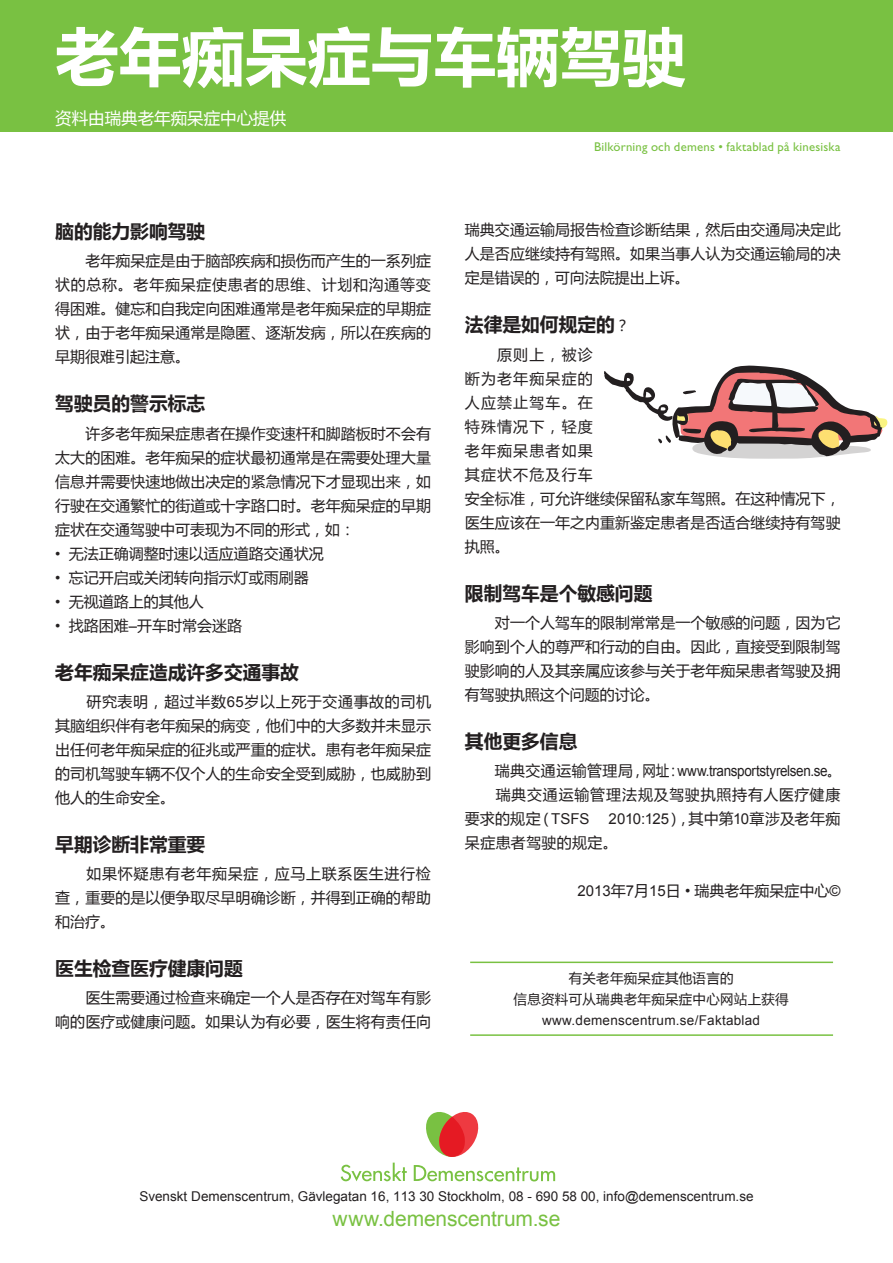
<style>
.page{position:relative;width:893px;height:1263px;background:#fff}
.page>*{position:absolute;margin:0;border:0;box-sizing:border-box;transform-origin:0 0}
.t1{font:700 63px "Microsoft Ya Hei";color:#fff}
.t2{font:21px "Arial";letter-spacing:-.005em;color:#79c142}
.t3{font:700 18.75px "Microsoft Ya Hei";color:#231f20}
.t4{font:16.5px "Microsoft Ya Hei";color:#fff}
.t5{font:15px/24px "Microsoft Ya Hei";color:#231f20;text-align:justify}
.t6{font:15px/24px "Microsoft Ya Hei";letter-spacing:.04em;color:#231f20;text-align:right}
.t7{font:15px "Arial";letter-spacing:-.025em;color:#231f20;scale:.9 1}
.t8{font:15px "Arial";letter-spacing:-.025em;color:#231f20}
.t9{font:15px/24px "Microsoft Ya Hei";letter-spacing:.02em;color:#231f20}
.t10{font:15px "Microsoft Ya Hei";letter-spacing:.03em;color:#231f20}
.t11{font:15px "Microsoft Ya Hei";color:#231f20;scale:.9 1}
.t12{font:13.5px "Arial";color:#231f20}
.t13{font:13.5px/21px "Microsoft Ya Hei";letter-spacing:.02em;color:#231f20;text-align:center}
.t14{font:12.75px "Gill Sans";letter-spacing:.015em;color:#79c142}
.s1{font-family:"Arial"}
.s2{font-family:"Microsoft Ya Hei"}
</style>
<div class="page">
<div style="left:0;top:0;width:893px;height:131px;background:#79c142"></div>
<svg style="left:604px;top:366px;width:283px;height:93px"></svg>
<svg style="left:341px;top:1162px;width:66px;height:19px"></svg>
<svg style="left:414px;top:1112px;width:141px;height:69px"></svg>
<hr style="left:470px;top:961px;width:363px;height:2px;background:#79c142">
<hr style="left:470px;top:1034px;width:363px;height:2px;background:#79c142">
<p class="t1" style="left:56px;top:13px;width:631px">老年痴呆症与车辆驾驶</p>
<p class="t4" style="left:55px;top:107px;width:233px">资料由瑞典老年痴呆症中心提供</p>
<p class="t3" style="left:55px;top:218px;width:152px">脑的能力影响驾驶</p>
<p class="t5" style="left:55px;top:248px;width:377px;text-indent:30px">老年痴呆症是由于脑部疾病和损伤而产生的一系列症状的总称。老年痴呆症使患者的思维、计划和沟通等变得困难。健忘和自我定向困难通常是老年痴呆症的早期症状，由于老年痴呆通常是隐匿、逐渐发病，所以在疾病的早期很难引起注意。</p>
<p class="t3" style="left:55px;top:390px;width:152px">驾驶员的警示标志</p>
<p class="t5" style="left:55px;top:421px;width:377px;text-indent:30px">许多老年痴呆症患者在操作变速杆和脚踏板时不会有太大的困难。老年痴呆的症状最初通常是在需要处理大量信息并需要快速地做出决定的紧急情况下才显现出来，如行驶在交通繁忙的街道或十字路口时。老年痴呆症的早期症状在交通驾驶中可表现为不同的形式，如：</p>
<p class="t5" style="left:69px;top:541px;width:256px">无法正确调整时速以适应道路交通状况</p>
<p class="t8" style="left:55px;top:543px;width:7px">•</p>
<p class="t8" style="left:55px;top:567px;width:7px">•</p>
<p class="t8" style="left:55px;top:591px;width:7px">•</p>
<p class="t5" style="left:69px;top:565px;width:241px">忘记开启或关闭转向指示灯或雨刷器</p>
<p class="t5" style="left:69px;top:589px;width:137px">无视道路上的其他人</p>
<p class="t5" style="left:69px;top:613px;width:175px">找路困难<span class="s1">–</span>开车时常会迷路</p>
<p class="t8" style="left:55px;top:615px;width:7px">•</p>
<p class="t3" style="left:55px;top:659px;width:245px">老年痴呆症造成许多交通事故</p>
<p class="t5" style="left:55px;top:689px;width:377px;text-indent:31px">研究表明，超过半数<span class="s1">65</span>岁以上死于交通事故的司机其脑组织伴有老年痴呆的病变，他们中的大多数并未显示出任何老年痴呆症的征兆或严重的症状。患有老年痴呆症的司机驾驶车辆不仅个人的生命安全受到威胁，也威胁到他人的生命安全。</p>
<p class="t3" style="left:55px;top:831px;width:152px">早期诊断非常重要</p>
<p class="t5" style="left:55px;top:861px;width:377px;text-indent:31px">如果怀疑患有老年痴呆症，应马上联系医生进行检查，重要的是以便争取尽早明确诊断，并得到正确的帮助和治疗。</p>
<p class="t3" style="left:55px;top:955px;width:189px">医生检查医疗健康问题</p>
<p class="t5" style="left:55px;top:985px;width:377px;text-align:right">医生需要通过检查来确定一个人是否存在对驾车有影<br>响的医疗或健康问题。如果认为有必要，医生将有责任向</p>
<p class="t14" style="left:594px;top:140px;width:248px">Bilkörning och demens • faktablad på kinesiska</p>
<p class="t5" style="left:465px;top:217px;width:377px">瑞典交通运输局报告检查诊断结果，然后由交通局决定此人是否应继续持有驾照。如果当事人认为交通运输局的决定是错误的，可向法院提出上诉。</p>
<p class="t5" style="left:615px;top:313px;width:16px">?</p>
<p class="t3" style="left:465px;top:312px;width:151px">法律是如何规定的</p>
<p class="t5" style="left:465px;top:342px;width:377px;text-align:left;text-indent:32px">原则上，被诊<br>断为老年痴呆症的<br>人应禁止驾车。在<br>特殊情况下，轻度<br>老年痴呆患者如果<br>其症状不危及行车<br>安全标准，可允许继续保留私家车驾照。在这种情况下，医生应该在一年之内重新鉴定患者是否适合继续持有驾驶执照。</p>
<p class="t3" style="left:465px;top:580px;width:189px">限制驾车是个敏感问题</p>
<p class="t5" style="left:465px;top:610px;width:377px;text-indent:30px">对一个人驾车的限制常常是一个敏感的问题，因为它影响到个人的尊严和行动的自由。因此，直接受到限制驾驶影响的人及其亲属应该参与关于老年痴呆患者驾驶及拥有驾驶执照这个问题的讨论。</p>
<p class="t3" style="left:465px;top:728px;width:114px">其他更多信息</p>
<p class="t7" style="left:677px;top:761px;width:183px">www.transportstyrelsen.se<span class="s2">。</span></p>
<p class="t10" style="left:495px;top:761px;width:140px">瑞典交通运输管理局</p>
<p class="t6" style="left:496px;top:782px;width:346px">瑞典交通运输管理法规及驾驶执照持有人医疗健康其中第<span class="s1">10</span>章涉及老年痴</p>
<p class="t5" style="left:676px;top:806px;width:16px">，</p>
<p class="t11" style="left:643px;top:761px;width:31px">网址</p>
<p class="t11" style="left:667px;top:761px;width:16px">：</p>
<p class="t5" style="left:630px;top:758px;width:16px">，</p>
<p class="t9" style="left:465px;top:806px;width:154px">要求的规定<br>呆症患者驾驶的规定。</p>
<p class="t5" style="left:577px;top:878px;width:265px"><span class="s1">2013</span>年月<span class="s1">7 15</span>日 <span class="s1">•</span> 瑞典老年痴呆症中心<span class="s1">©</span></p>
<p class="t8" style="left:538px;top:809px;width:53px"><span class="s2">（</span>TSFS</p>
<p class="t5" style="left:667px;top:806px;width:16px">）</p>
<p class="t8" style="left:609px;top:809px;width:62px">2010:125</p>
<p class="t13" style="left:514px;top:967px;width:277px">有关老年痴呆症其他语言的<br>信息资料可从瑞典老年痴呆症中心网站上获得<span class="s1">www.demenscentrum.se/Faktablad</span></p>
<p class="t12" style="left:139px;top:1188px;width:616px">Svenskt Demenscentrum, Gävlegatan 16, 113 30 Stockholm, 08 - 690 58 00, info@demenscentrum.se</p>
<p class="t2" style="left:333px;top:1204px;width:229px">www.demenscentrum.se</p>
</div>
